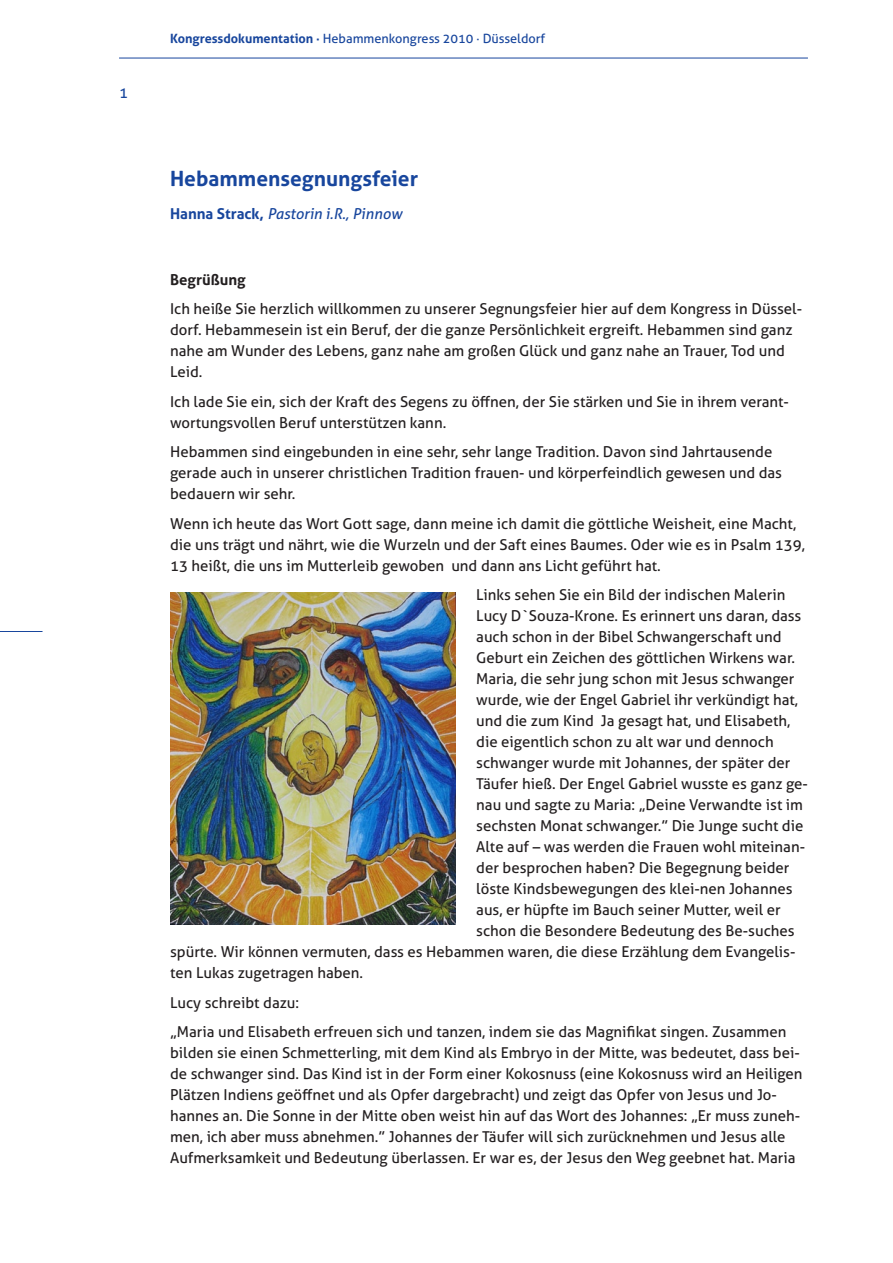
<style>
.page{position:relative;width:893px;height:1263px;background:#fff}
.page>*{position:absolute;margin:0;border:0;box-sizing:border-box;transform-origin:0 0}
.t1{font:700 21px "Aller";color:#18469d}
.t2{font:15px/21px "Aller";color:#231f20}
.t3{font:italic 15px "Aller";color:#18469d}
.t4{font:700 15px "Aller";color:#231f20}
.t5{font:15px "Aller";color:#18469d}
.t6{font:12.75px "Aller";color:#18469d}
.s1{font-weight:700}
.s2{font-weight:700;font-style:normal}
</style>
<div class="page">
<hr style="left:119px;top:58px;width:689px;height:1px;background:#18469d">
<hr style="left:0;top:631px;width:43px;height:1px;background:#18469d">
<img style="left:170px;top:592px;width:285px;height:333px">
<p class="t5" style="left:119px;top:83px;width:10px">1</p>
<p class="t6" style="left:170px;top:31px;width:377px"><span class="s1">Kongressdokumentation ·</span> Hebammenkongress 2010 · Düsseldorf</p>
<h1 class="t1" style="left:170px;top:165px;width:250px">Hebammensegnungsfeier</h1>
<p class="t3" style="left:170px;top:205px;width:234px"><span class="s2">Hanna Strack,</span> Pastorin i.R., Pinnow</p>
<p class="t4" style="left:170px;top:270px;width:77px">Begrüßung</p>
<p class="t2" style="left:170px;top:298px;width:633px">Ich heiße Sie herzlich willkommen zu unserer Segnungsfeier hier auf dem Kongress in Düssel&shy;dorf. Hebammesein ist ein Beruf, der die ganze Persönlichkeit ergreift. Hebammen sind ganz nahe am Wunder des Lebens, ganz nahe am großen Glück und ganz nahe an Trauer, Tod und Leid.</p>
<p class="t2" style="left:170px;top:391px;width:620px">Ich lade Sie ein, sich der Kraft des Segens zu öffnen, der Sie stärken und Sie in ihrem verant&shy;wortungsvollen Beruf unterstützen kann.</p>
<p class="t2" style="left:170px;top:441px;width:613px">Hebammen sind eingebunden in eine sehr, sehr lange Tradition. Davon sind Jahrtausende gerade auch in unserer christlichen Tradition frauen- und körperfeindlich gewesen und das bedauern wir sehr.</p>
<p class="t2" style="left:170px;top:513px;width:636px">Wenn ich heute das Wort Gott sage, dann meine ich damit die göttliche Weisheit, eine Macht, die uns trägt und nährt, wie die Wurzeln und der Saft eines Baumes. Oder wie es in Psalm 139,<br>13 heißt, die uns im Mutterleib gewoben und dann ans Licht geführt hat.</p>
<p class="t2" style="left:476px;top:584px;width:311px">Links sehen Sie ein Bild der indischen Malerin</p>
<p class="t2" style="left:476px;top:605px;width:326px">Lucy D`Souza-Krone. Es erinnert uns daran, dass</p>
<p class="t2" style="left:476px;top:626px;width:307px">auch schon in der Bibel Schwangerschaft und</p>
<p class="t2" style="left:476px;top:647px;width:320px">Geburt ein Zeichen des göttlichen Wirkens war.</p>
<p class="t2" style="left:476px;top:668px;width:320px">Maria, die sehr jung schon mit Jesus schwanger</p>
<p class="t2" style="left:476px;top:689px;width:323px">wurde, wie der Engel Gabriel ihr verkündigt hat,</p>
<p class="t2" style="left:476px;top:710px;width:316px">und die zum Kind Ja gesagt hat, und Elisabeth,</p>
<p class="t2" style="left:476px;top:731px;width:299px">die eigentlich schon zu alt war und dennoch</p>
<p class="t2" style="left:476px;top:752px;width:316px">schwanger wurde mit Johannes, der später der</p>
<p class="t2" style="left:476px;top:773px;width:333px">Täufer hieß. Der Engel Gabriel wusste es ganz ge-</p>
<p class="t2" style="left:476px;top:794px;width:328px">nau und sagte zu Maria: „Deine Verwandte ist im</p>
<p class="t2" style="left:476px;top:815px;width:329px">sechsten Monat schwanger.” Die Junge sucht die</p>
<p class="t2" style="left:476px;top:836px;width:330px">Alte auf – was werden die Frauen wohl miteinan-</p>
<p class="t2" style="left:476px;top:857px;width:315px">der besprochen haben? Die Begegnung beider</p>
<p class="t2" style="left:476px;top:878px;width:318px">löste Kindsbewegungen des klei-nen Johannes</p>
<p class="t2" style="left:476px;top:899px;width:306px">aus, er hüpfte im Bauch seiner Mutter, weil er</p>
<p class="t2" style="left:476px;top:920px;width:320px">schon die Besondere Bedeutung des Be-suches</p>
<p class="t2" style="left:170px;top:941px;width:627px">spürte. Wir können vermuten, dass es Hebammen waren, die diese Erzählung dem Evangelis-</p>
<p class="t2" style="left:170px;top:962px;width:195px">ten Lukas zugetragen haben.</p>
<p class="t2" style="left:170px;top:988px;width:618px;line-height:29.5px">Lucy schreibt dazu:<br>„Maria und Elisabeth erfreuen sich und tanzen, indem sie das Magnifikat singen. Zusammen</p>
<p class="t2" style="left:170px;top:1042px;width:634px">bilden sie einen Schmetterling, mit dem Kind als Embryo in der Mitte, was bedeutet, dass bei&shy;de schwanger sind. Das Kind ist in der Form einer Kokosnuss (eine Kokosnuss wird an Heiligen Plätzen Indiens geöffnet und als Opfer dargebracht) und zeigt das Opfer von Jesus und Jo&shy;hannes an. Die Sonne in der Mitte oben weist hin auf das Wort des Johannes: „Er muss zuneh&shy;men, ich aber muss abnehmen.” Johannes der Täufer will sich zurücknehmen und Jesus alle Aufmerksamkeit und Bedeutung überlassen. Er war es, der Jesus den Weg geebnet hat. Maria</p>
</div>
